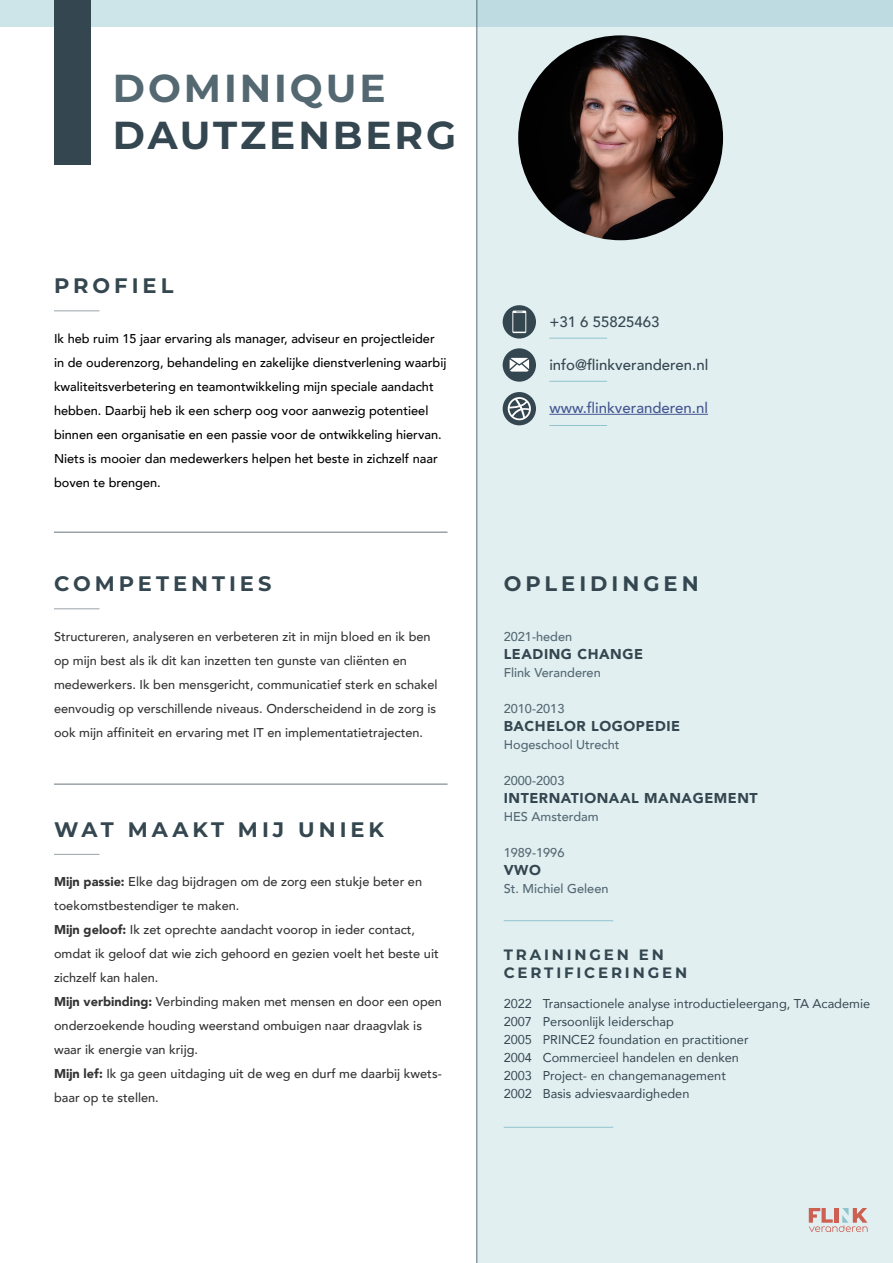
<style>
.page{position:relative;width:893px;height:1263px;background:#fff}
.page>*{position:absolute;margin:0;border:0;box-sizing:border-box;transform-origin:0 0}
.t1{font:700 39px "Montserrat";letter-spacing:.075em;color:#34464f}
.t2{font:700 39px "Montserrat";letter-spacing:.075em;color:#546872}
.t3{font:700 21px "Montserrat";letter-spacing:.19em;color:#34464f}
.t4{font:500 15px "Avenir";color:#34464f}
.t5{font:700 15px/18px "Montserrat";letter-spacing:.19em;color:#34464f}
.t6{font:500 15px "Avenir";color:#465792}
.t7{font:900 14.25px "Avenir";letter-spacing:.04em;color:#34464f}
.t8{font:500 12.75px/24px "Avenir";color:#000}
.t9{font:12.75px/18px "Avenir";color:#34464f}
.t10{font:500 12.75px "Avenir";color:#546872}
.s1{font-weight:900}
</style>
<div class="page">
<div style="left:476px;top:0;width:417px;height:1263px;background:#e1eff1"></div>
<svg style="left:809px;top:1208px;width:59px;height:24px"></svg>
<div style="left:0;top:0;width:893px;height:26px;background:linear-gradient(to right,#d1e5e9,#badadf)"></div>
<div style="left:54px;top:0;width:36px;height:165px;background:#34464f"></div>
<hr style="left:54px;top:310px;width:45px;height:1px;background:#34464f">
<hr style="left:54px;top:608px;width:45px;height:1px;background:#34464f">
<hr style="left:54px;top:854px;width:45px;height:1px;background:#34464f">
<hr style="left:54px;top:531px;width:394px;height:2px;background:#34464f">
<hr style="left:54px;top:783px;width:394px;height:2px;background:#34464f">
<hr style="left:476px;top:0;width:1px;height:1263px;background:#34464f">
<hr style="left:504px;top:1127px;width:109px;height:1px;background:#91c4cd">
<hr style="left:504px;top:920px;width:109px;height:1px;background:#91c4cd">
<img style="left:518px;top:35px;width:205px;height:205px;border-radius:102px">
<hr style="left:549px;top:414px;width:159px;height:1px;background:#465792">
<hr style="left:549px;top:338px;width:58px;height:1px;background:#91c4cd">
<hr style="left:549px;top:381px;width:58px;height:1px;background:#91c4cd">
<hr style="left:549px;top:425px;width:58px;height:1px;background:#91c4cd">
<div style="left:503px;top:305px;width:33px;height:34px;background:#34464f;border-radius:50%"></div>
<div style="left:503px;top:348px;width:33px;height:34px;background:#34464f;border-radius:50%"></div>
<div style="left:503px;top:392px;width:33px;height:33px;background:#34464f;border-radius:50%"></div>
<svg style="left:510px;top:358px;width:19px;height:14px"></svg>
<svg style="left:512px;top:311px;width:14px;height:22px"></svg>
<svg style="left:508px;top:397px;width:23px;height:23px"></svg>
<h1 class="t2" style="left:113px;top:60px;width:274px">DOMINIQUE</h1>
<h1 class="t1" style="left:113px;top:107px;width:345px">DAUTZENBERG</h1>
<h2 class="t3" style="left:54px;top:271px;width:121px">PROFIEL</h2>
<p class="t8" style="left:54px;top:326px;width:394px">Ik heb ruim 15 jaar ervaring als manager, adviseur en projectleider in de ouderenzorg, behandeling en zakelijke dienstverlening waarbij kwaliteitsverbetering en teamontwikkeling mijn speciale aandacht hebben. Daarbij heb ik een scherp oog voor aanwezig potentieel binnen een organisatie en een passie voor de ontwikkeling hiervan.<br>Niets is mooier dan medewerkers helpen het beste in zichzelf naar boven te brengen.</p>
<h2 class="t3" style="left:54px;top:568px;width:219px">COMPETENTIES</h2>
<p class="t8" style="left:54px;top:624px;width:385px">Structureren, analyseren en verbeteren zit in mijn bloed en ik ben op mijn best als ik dit kan inzetten ten gunste van cliënten en medewerkers. Ik ben mensgericht, communicatief sterk en schakel eenvoudig op verschillende niveaus. Onderscheidend in de zorg is ook mijn affiniteit en ervaring met IT en implementatietrajecten.</p>
<h2 class="t3" style="left:54px;top:814px;width:332px">WAT MAAKT MIJ UNIEK</h2>
<p class="t8" style="left:54px;top:869px;width:390px"><span class="s1">Mijn passie:</span> Elke dag bijdragen om de zorg een stukje beter en toekomstbestendiger te maken.<br><span class="s1">Mijn geloof:</span> Ik zet oprechte aandacht voorop in ieder contact, omdat ik geloof dat wie zich gehoord en gezien voelt het beste uit zichzelf kan halen.<br><span class="s1">Mijn verbinding:</span> Verbinding maken met mensen en door een open onderzoekende houding weerstand ombuigen naar draagvlak is waar ik energie van krijg.<br><span class="s1">Mijn lef:</span> Ik ga geen uitdaging uit de weg en durf me daarbij kwets&shy;baar op te stellen.</p>
<p class="t4" style="left:549px;top:309px;width:112px">+31 6 55825463</p>
<p class="t4" style="left:549px;top:352px;width:160px">info@flinkveranderen.nl</p>
<p class="t6" style="left:549px;top:395px;width:160px">www.flinkveranderen.nl</p>
<h2 class="t3" style="left:504px;top:568px;width:196px">OPLEIDINGEN</h2>
<p class="t10" style="left:504px;top:625px;width:70px">2021-heden</p>
<p class="t7" style="left:504px;top:642px;width:141px">LEADING CHANGE</p>
<p class="t10" style="left:504px;top:661px;width:99px">Flink Veranderen</p>
<p class="t10" style="left:504px;top:697px;width:62px">2010-2013</p>
<p class="t7" style="left:504px;top:714px;width:178px">BACHELOR LOGOPEDIE</p>
<p class="t10" style="left:504px;top:733px;width:117px">Hogeschool Utrecht</p>
<p class="t10" style="left:504px;top:769px;width:62px">2000-2003</p>
<p class="t7" style="left:504px;top:786px;width:256px">INTERNATIONAAL MANAGEMENT</p>
<p class="t10" style="left:504px;top:805px;width:96px">HES Amsterdam</p>
<p class="t10" style="left:504px;top:841px;width:62px">1989-1996</p>
<p class="t7" style="left:504px;top:858px;width:39px">VWO</p>
<p class="t10" style="left:504px;top:877px;width:106px">St. Michiel Geleen</p>
<p class="t5" style="left:504px;top:944px;width:185px">TRAININGEN EN<br>CERTIFICERINGEN</p>
<p class="t9" style="left:504px;top:994px;width:368px">2022 Transactionele analyse introductieleergang, TA Academie 2007 Persoonlijk leiderschap<br>2005 PRINCE2 foundation en practitioner<br>2004 Commercieel handelen en denken<br>2003 Project- en changemanagement<br>2002 Basis adviesvaardigheden</p>
</div>
